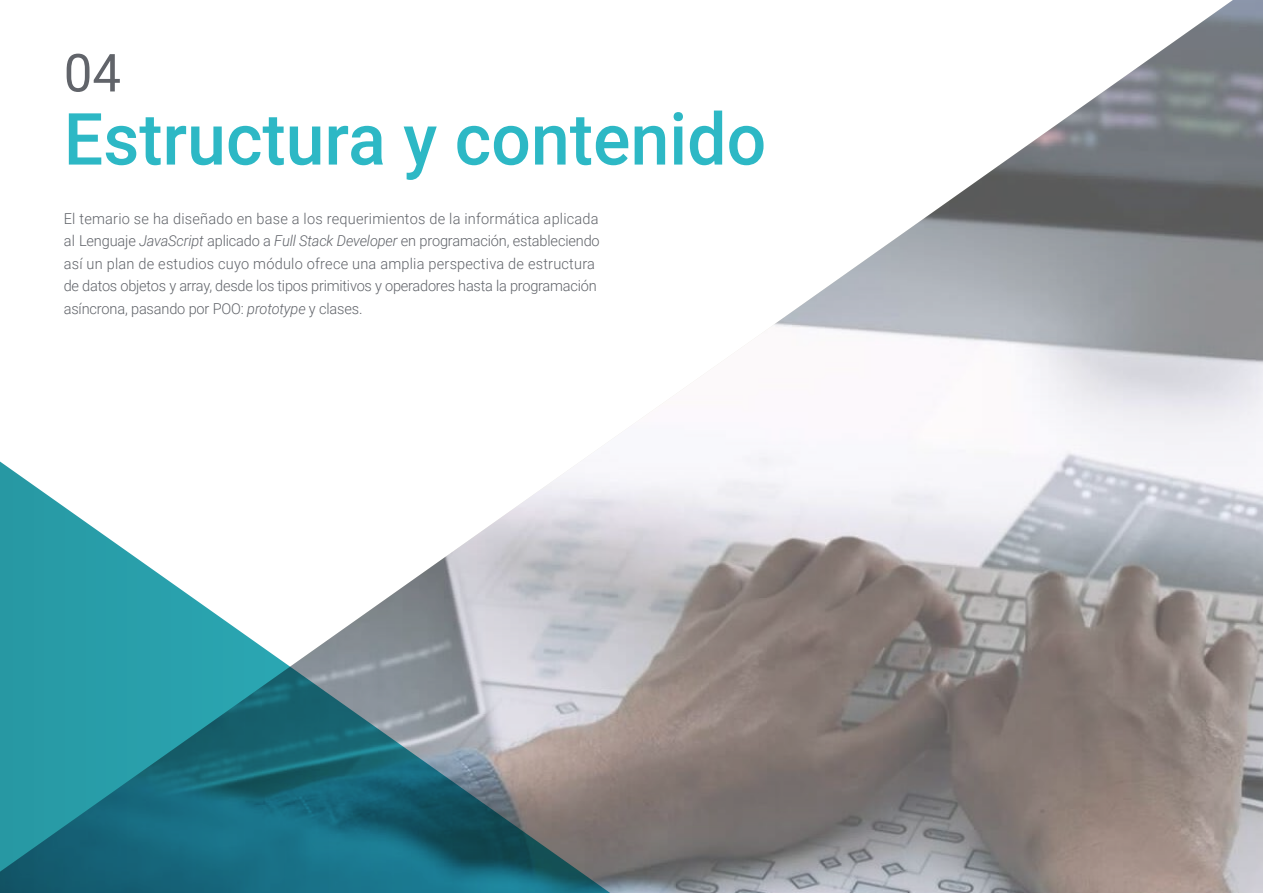
<style>
.page{position:relative;width:1263px;height:893px;background:#fff}
.page>*{position:absolute;margin:0;border:0;box-sizing:border-box;transform-origin:0 0}
.t1{font:500 72px "Roboto";color:#2db8c5}
.t2{font:52.5px "Roboto";color:#61646a}
.t3{font:300 15px/22.5px "Roboto";letter-spacing:-.01em;color:#61646a}
.s1{font-style:italic}
</style>
<div class="page">
<img style="left:640px;top:0;width:623px;height:893px">
<svg style="left:0;top:459px;width:640px;height:434px"></svg>
<h2 class="t2" style="left:64px;top:36px;width:59px">04</h2>
<h1 class="t1" style="left:64px;top:89px;width:704px">Estructura y contenido</h1>
<p class="t3" style="left:64px;top:207px;width:537px">El temario se ha diseñado en base a los requerimientos de la informática aplicada al Lenguaje <span class="s1">JavaScript</span> aplicado a <span class="s1">Full Stack Developer</span> en programación, estableciendo así un plan de estudios cuyo módulo ofrece una amplia perspectiva de estructura de datos objetos y array, desde los tipos primitivos y operadores hasta la programación asíncrona, pasando por POO: <span class="s1">prototype</span> y clases.</p>
</div>
